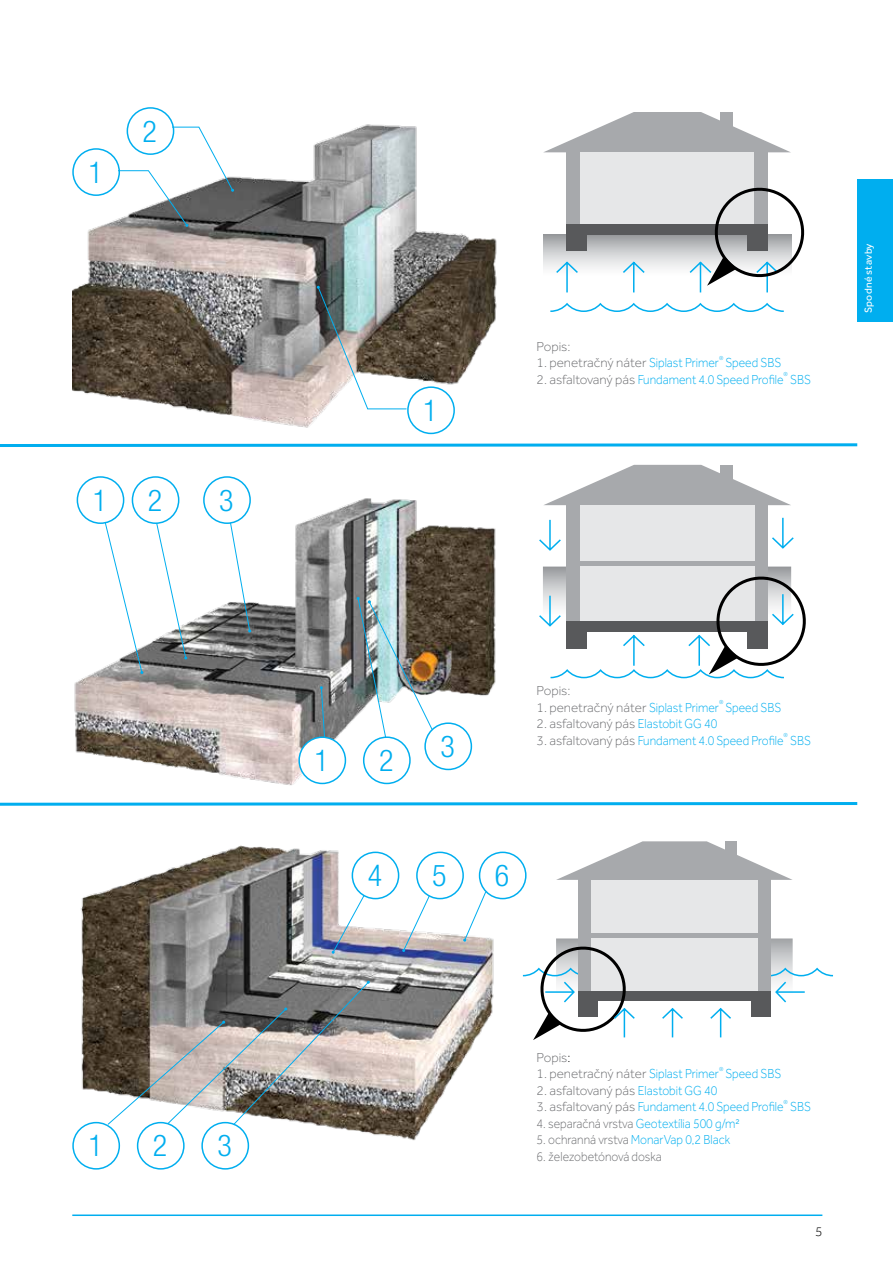
<style>
.page{position:relative;width:893px;height:1263px;background:#fff}
.page>*{position:absolute;margin:0;border:0;box-sizing:border-box;transform-origin:0 0}
.t1{font:300 condensed 30px "Helvetica Neue LT Com";color:#00aeef}
.t2{font:300 13.5px "Effra";color:#00aeef;scale:.9 1}
.t3{font:300 13.5px "Effra";color:#6d6e71}
.t4{font:300 13.5px "Effra";color:#6d6e71;scale:.9 1}
.t5{font:300 13.5px "Effra";color:#000}
.t6{font:10.5px "Effra";letter-spacing:.025em;color:#fff}
.t7{font:300 6px "Effra";color:#00aeef;scale:.9 1}
.s1{color:#00aeef}
.s2{color:#6d6e71}
.s3{color:#000}
</style>
<div class="page">
<hr style="left:72px;top:1214px;width:750px;height:2px;background:#00aeef">
<img style="left:72px;top:107px;width:425px;height:322px">
<img style="left:74px;top:476px;width:422px;height:309px">
<img style="left:75px;top:845px;width:426px;height:296px">
<div style="left:73px;top:149px;width:46px;height:46px;background:#fff;border-radius:50%"></div>
<div style="left:72px;top:148px;width:48px;height:48px;border:2px solid #00aeef;border-radius:50%"></div>
<div style="left:408px;top:387px;width:46px;height:46px;background:#fff;border-radius:50%"></div>
<div style="left:407px;top:386px;width:48px;height:48px;border:2px solid #00aeef;border-radius:50%"></div>
<div style="left:127px;top:108px;width:47px;height:46px;background:#fff;border-radius:50%"></div>
<div style="left:127px;top:107px;width:47px;height:48px;border:2px solid #00aeef;border-radius:50%"></div>
<div style="left:77px;top:477px;width:47px;height:46px;background:#fff;border-radius:50%"></div>
<div style="left:77px;top:476px;width:47px;height:48px;border:2px solid #00aeef;border-radius:50%"></div>
<div style="left:299px;top:737px;width:46px;height:46px;background:#fff;border-radius:50%"></div>
<div style="left:298px;top:736px;width:48px;height:48px;border:2px solid #00aeef;border-radius:50%"></div>
<div style="left:132px;top:477px;width:47px;height:46px;background:#fff;border-radius:50%"></div>
<div style="left:132px;top:476px;width:47px;height:48px;border:2px solid #00aeef;border-radius:50%"></div>
<div style="left:364px;top:737px;width:46px;height:46px;background:#fff;border-radius:50%"></div>
<div style="left:363px;top:736px;width:48px;height:48px;border:2px solid #00aeef;border-radius:50%"></div>
<div style="left:204px;top:477px;width:46px;height:46px;background:#fff;border-radius:50%"></div>
<div style="left:203px;top:476px;width:48px;height:48px;border:2px solid #00aeef;border-radius:50%"></div>
<div style="left:425px;top:723px;width:46px;height:46px;background:#fff;border-radius:50%"></div>
<div style="left:424px;top:722px;width:48px;height:48px;border:2px solid #00aeef;border-radius:50%"></div>
<div style="left:73px;top:1122px;width:46px;height:47px;background:#fff;border-radius:50%"></div>
<div style="left:72px;top:1122px;width:48px;height:47px;border:2px solid #00aeef;border-radius:50%"></div>
<div style="left:138px;top:1122px;width:46px;height:47px;background:#fff;border-radius:50%"></div>
<div style="left:137px;top:1122px;width:48px;height:47px;border:2px solid #00aeef;border-radius:50%"></div>
<div style="left:352px;top:852px;width:47px;height:46px;background:#fff;border-radius:50%"></div>
<div style="left:352px;top:851px;width:47px;height:48px;border:2px solid #00aeef;border-radius:50%"></div>
<div style="left:202px;top:1122px;width:46px;height:47px;background:#fff;border-radius:50%"></div>
<div style="left:201px;top:1122px;width:48px;height:47px;border:2px solid #00aeef;border-radius:50%"></div>
<div style="left:417px;top:852px;width:46px;height:46px;background:#fff;border-radius:50%"></div>
<div style="left:416px;top:851px;width:48px;height:48px;border:2px solid #00aeef;border-radius:50%"></div>
<div style="left:480px;top:852px;width:46px;height:46px;background:#fff;border-radius:50%"></div>
<div style="left:479px;top:851px;width:48px;height:48px;border:2px solid #00aeef;border-radius:50%"></div>
<div style="left:566px;top:146px;width:202px;height:86px;background:#a7a9ac"></div>
<svg style="left:544px;top:112px;width:246px;height:40px"></svg>
<div style="left:720px;top:112px;width:13px;height:31px;background:#a7a9ac"></div>
<svg style="left:543px;top:234px;width:6px;height:35px"></svg>
<div style="left:580px;top:152px;width:174px;height:75px;background:#e6e7e8"></div>
<svg style="left:549px;top:187px;width:256px;height:125px"></svg>
<svg style="left:544px;top:465px;width:247px;height:40px"></svg>
<div style="left:721px;top:465px;width:12px;height:31px;background:#a7a9ac"></div>
<div style="left:580px;top:505px;width:174px;height:55px;background:#e6e7e8"></div>
<svg style="left:539px;top:516px;width:267px;height:163px"></svg>
<div style="left:578px;top:874px;width:192px;height:117px;background:#a7a9ac"></div>
<svg style="left:556px;top:841px;width:236px;height:39px"></svg>
<div style="left:725px;top:841px;width:12px;height:30px;background:#a7a9ac"></div>
<div style="left:591px;top:880px;width:166px;height:52px;background:#e6e7e8"></div>
<svg style="left:522px;top:938px;width:311px;height:102px"></svg>
<svg style="left:118px;top:127px;width:116px;height:100px"></svg>
<img style="left:317px;top:286px;width:90px;height:123px">
<svg style="left:230px;top:522px;width:21px;height:111px"></svg>
<svg style="left:156px;top:523px;width:31px;height:137px"></svg>
<svg style="left:105px;top:522px;width:39px;height:152px"></svg>
<img style="left:357px;top:597px;width:76px;height:141px">
<svg style="left:320px;top:686px;width:5px;height:52px"></svg>
<svg style="left:107px;top:981px;width:263px;height:144px;background:#94908b"></svg>
<svg style="left:332px;top:895px;width:32px;height:59px"></svg>
<svg style="left:402px;top:895px;width:28px;height:57px"></svg>
<svg style="left:463px;top:891px;width:23px;height:51px"></svg>
<div style="left:857px;top:179px;width:36px;height:142px;background:#00aeef"></div>
<svg style="left:0;top:443px;width:858px;height:4px;background:#3fc2f2"></svg>
<svg style="left:0;top:802px;width:858px;height:4px;background:#3fc1f2"></svg>
<h1 class="t1" style="left:88px;top:155px;width:16px">1</h1>
<h1 class="t1" style="left:143px;top:114px;width:16px">2</h1>
<h1 class="t1" style="left:93px;top:483px;width:16px">1</h1>
<h1 class="t1" style="left:148px;top:483px;width:16px">2</h1>
<h1 class="t1" style="left:219px;top:483px;width:16px">3</h1>
<h1 class="t1" style="left:88px;top:1128px;width:16px">1</h1>
<h1 class="t1" style="left:153px;top:1128px;width:16px">2</h1>
<h1 class="t1" style="left:217px;top:1128px;width:16px">3</h1>
<h1 class="t1" style="left:423px;top:393px;width:16px">1</h1>
<p class="t3" style="left:537px;top:339px;width:35px">Popis:</p>
<p class="t3" style="left:537px;top:355px;width:184px">1. penetračný náter <span class="s1">Siplast Primer</span></p>
<p class="t7" style="left:719px;top:354px;width:6px">®</p>
<p class="t2" style="left:726px;top:355px;width:63px">Speed SBS</p>
<p class="t2" style="left:537px;top:372px;width:276px"><span class="s2">2. asfaltovaný pás</span> Fundament 4.0 Speed Profile</p>
<p class="t7" style="left:784px;top:371px;width:6px">®</p>
<p class="t2" style="left:790px;top:372px;width:25px">SBS</p>
<p class="t6" style="left:862px;top:313px;width:71px;rotate:-90deg">Spodné stavby</p>
<h1 class="t1" style="left:314px;top:743px;width:16px">1</h1>
<h1 class="t1" style="left:379px;top:743px;width:16px">2</h1>
<h1 class="t1" style="left:368px;top:858px;width:16px">4</h1>
<h1 class="t1" style="left:440px;top:729px;width:16px">3</h1>
<p class="t3" style="left:537px;top:683px;width:35px">Popis:</p>
<p class="t3" style="left:537px;top:699px;width:184px">1. penetračný náter <span class="s1">Siplast Primer</span></p>
<p class="t7" style="left:719px;top:699px;width:6px">®</p>
<p class="t2" style="left:726px;top:699px;width:63px">Speed SBS</p>
<p class="t3" style="left:537px;top:716px;width:182px">2. asfaltovaný pás <span class="s1">Elastobit GG 40</span></p>
<p class="t2" style="left:537px;top:732px;width:276px"><span class="s2">3. asfaltovaný pás</span> Fundament 4.0 Speed Profile</p>
<p class="t7" style="left:784px;top:732px;width:6px">®</p>
<p class="t2" style="left:790px;top:732px;width:25px">SBS</p>
<h1 class="t1" style="left:432px;top:858px;width:16px">5</h1>
<h1 class="t1" style="left:495px;top:858px;width:16px">6</h1>
<p class="t3" style="left:537px;top:1050px;width:35px">Popis<span class="s3">:</span></p>
<p class="t3" style="left:537px;top:1066px;width:184px">1. penetračný náter <span class="s1">Siplast Primer</span></p>
<p class="t7" style="left:719px;top:1065px;width:6px">®</p>
<p class="t2" style="left:726px;top:1066px;width:63px">Speed SBS</p>
<p class="t3" style="left:537px;top:1083px;width:182px">2. asfaltovaný pás <span class="s1">Elastobit GG 40</span></p>
<p class="t2" style="left:537px;top:1099px;width:276px"><span class="s2">3. asfaltovaný pás</span> Fundament 4.0 Speed Profile</p>
<p class="t7" style="left:784px;top:1098px;width:6px">®</p>
<p class="t2" style="left:790px;top:1099px;width:25px">SBS</p>
<p class="t2" style="left:537px;top:1116px;width:227px"><span class="s2">4. separačná vrstva</span> Geotextília 500 g/m²</p>
<p class="t4" style="left:537px;top:1132px;width:217px">5. ochranná vrstva <span class="s1">MonarVap 0,2 Black</span></p>
<p class="t4" style="left:537px;top:1149px;width:141px">6. železobetónová doska</p>
<p class="t5" style="left:815px;top:1224px;width:9px">5</p>
</div>
